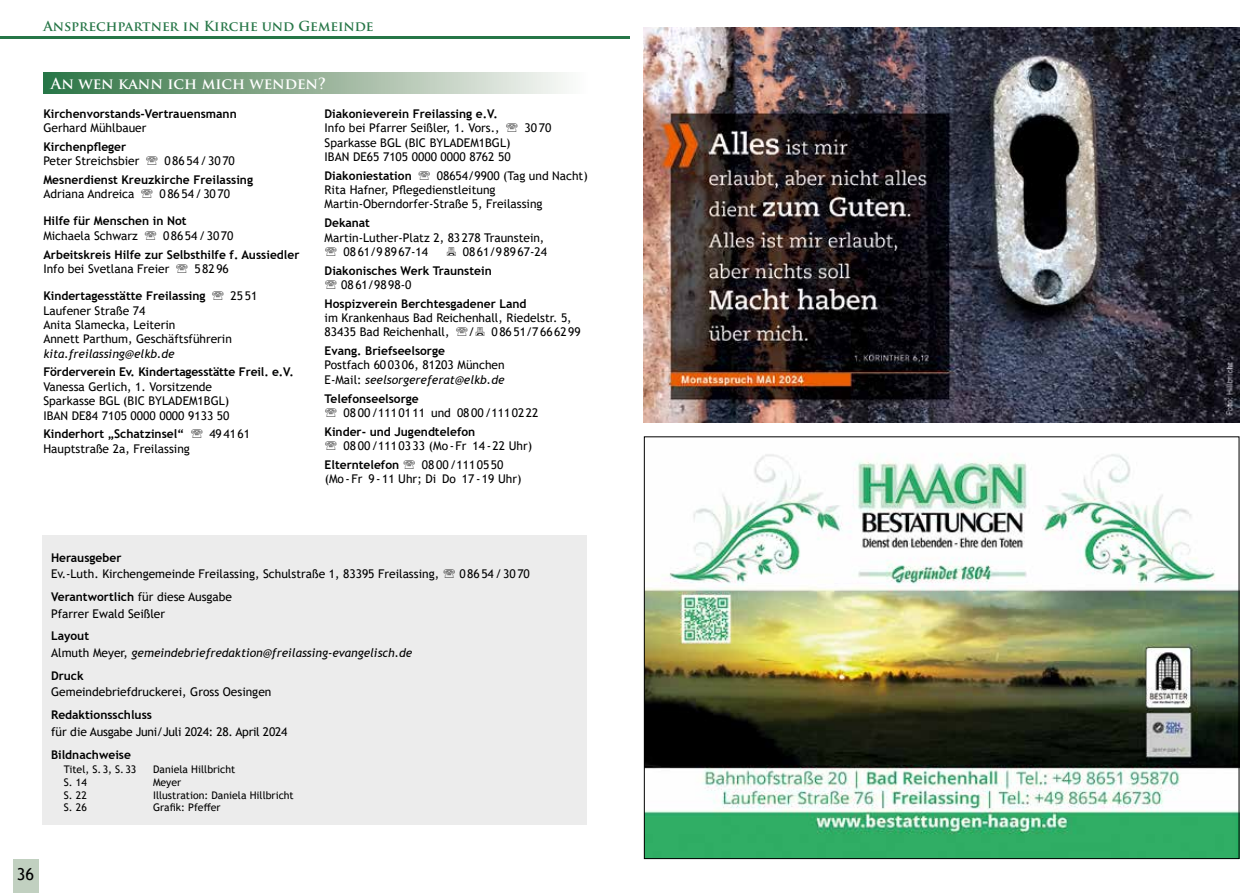
<style>
.page{position:relative;width:1259px;height:893px;background:#fff}
.page>*{position:absolute;margin:0;border:0;box-sizing:border-box;transform-origin:0 0}
.t1{font:16.5px "Trebuchet MS";color:#000}
.t2{font:700 15px "Trajan Pro";color:#fff}
.t3{font:700 13.5px "Trajan Pro";color:#267647}
.t4{font:12px/14.4px "Trebuchet MS";color:#000}
.t5{font:700 12px "Trebuchet MS";color:#000}
.t6{font:italic 12px/16.5px "Trebuchet MS";color:#000}
.t7{font:12px "Trebuchet MS";letter-spacing:-.02em;color:#000}
.t8{font:12px "Trebuchet MS";letter-spacing:.06em;color:#000}
.t9{font:10.5px "Trebuchet MS";color:#000}
.s1{font-style:italic}
.s2{font-weight:700}
.s3{font-weight:700;font-style:normal}
.s4{font-style:normal}
</style>
<div class="page">
<div style="left:13px;top:859px;width:25px;height:34px;background:#c1d0c0"></div>
<hr style="left:0;top:36px;width:629px;height:2px;background:#267647">
<div style="left:43px;top:72px;width:545px;height:22px;background:linear-gradient(to right,#2c703f,#fff9f7)"></div>
<div style="left:43px;top:536px;width:543px;height:289px;background:#ececec"></div>
<img style="left:646px;top:454px;width:591px;height:403px">
<img style="left:644px;top:28px;width:595px;height:394px">
<p class="t3" style="left:43px;top:18px;width:332px">Ansprechpartner in Kirche und Gemeinde</p>
<p class="t2" style="left:51px;top:74px;width:277px">An wen kann ich mich wenden?</p>
<p class="t5" style="left:43px;top:106px;width:195px">Kirchenvorstands-Vertrauensmann</p>
<p class="t4" style="left:43px;top:121px;width:105px">Gerhard Mühlbauer</p>
<p class="t5" style="left:43px;top:139px;width:84px">Kirchenpfleger</p>
<p class="t4" style="left:43px;top:154px;width:98px">Peter Streichsbier</p>
<p class="t4" style="left:164px;top:154px;width:72px">08654/3070</p>
<p class="t5" style="left:43px;top:172px;width:211px">Mesnerdienst Kreuzkirche Freilassing</p>
<p class="t4" style="left:43px;top:187px;width:93px">Adriana Andreica</p>
<p class="t4" style="left:160px;top:187px;width:72px">08654/3070</p>
<p class="t5" style="left:43px;top:214px;width:145px">Hilfe für Menschen in Not</p>
<p class="t4" style="left:43px;top:228px;width:96px">Michaela Schwarz</p>
<p class="t4" style="left:163px;top:228px;width:72px">08654/3070</p>
<p class="t5" style="left:43px;top:247px;width:258px">Arbeitskreis Hilfe zur Selbsthilfe f. Aussiedler</p>
<p class="t4" style="left:43px;top:261px;width:128px">Info bei Svetlana Freier</p>
<p class="t4" style="left:194px;top:261px;width:36px">58296</p>
<p class="t5" style="left:43px;top:288px;width:164px">Kindertagesstätte Freilassing</p>
<p class="t4" style="left:231px;top:289px;width:28px">2551</p>
<p class="t4" style="left:43px;top:303px;width:190px">Laufener Straße 74<br>Anita Slamecka, Leiterin<br>Annett Parthum, Geschäftsführerin</p>
<p class="t6" style="left:43px;top:345px;width:133px">kita.freilassing@elkb.de</p>
<p class="t5" style="left:43px;top:365px;width:252px">Förderverein Ev. Kindertagesstätte Freil. e.V.</p>
<p class="t4" style="left:43px;top:379px;width:188px">Vanessa Gerlich, 1. Vorsitzende<br>Sparkasse BGL (BIC BYLADEM1BGL)<br>IBAN DE84 7105 0000 0000 9133 50</p>
<p class="t5" style="left:43px;top:426px;width:142px">Kinderhort „Schatzinsel“</p>
<p class="t4" style="left:209px;top:427px;width:42px">494161</p>
<p class="t4" style="left:43px;top:441px;width:148px">Hauptstraße 2a, Freilassing</p>
<p class="t5" style="left:324px;top:106px;width:175px">Diakonieverein Freilassing e.V.</p>
<p class="t4" style="left:324px;top:121px;width:176px">Info bei Pfarrer Seißler, 1. Vors.,</p>
<p class="t4" style="left:524px;top:121px;width:28px">3070</p>
<p class="t4" style="left:324px;top:135px;width:188px">Sparkasse BGL (BIC BYLADEM1BGL)<br>IBAN DE65 7105 0000 0000 8762 50</p>
<p class="t5" style="left:324px;top:168px;width:89px">Diakoniestation</p>
<p class="t4" style="left:324px;top:168px;width:265px;text-indent:112px">08654/9900 (Tag und Nacht)<br>Rita Hafner, Pflegedienstleitung<br>Martin-Oberndorfer-Straße 5, Freilassing</p>
<p class="t5" style="left:324px;top:215px;width:47px">Dekanat</p>
<p class="t4" style="left:344px;top:230px;width:202px;text-indent:-19px">Martin-Luther-Platz 2, 83278 Traunstein,<br>0861/98967-14</p>
<p class="t4" style="left:463px;top:244px;width:86px">0861/98967-24</p>
<p class="t5" style="left:325px;top:263px;width:169px">Diakonisches Werk Traunstein</p>
<p class="t4" style="left:341px;top:277px;width:72px">0861/9898-0</p>
<p class="t5" style="left:325px;top:296px;width:203px">Hospizverein Berchtesgadener Land</p>
<p class="t4" style="left:325px;top:310px;width:249px">im Krankenhaus Bad Reichenhall, Riedelstr. 5,<br>83435 Bad Reichenhall,</p>
<p class="t4" style="left:468px;top:325px;width:8px">/</p>
<p class="t8" style="left:491px;top:325px;width:91px">08651/7666299</p>
<p class="t5" style="left:325px;top:343px;width:122px">Evang. Briefseelsorge</p>
<p class="t4" style="left:325px;top:358px;width:182px">Postfach 600306, 81203 München<br>E-Mail: <span class="s1">seelsorgereferat@elkb.de</span></p>
<p class="t5" style="left:325px;top:391px;width:96px">Telefonseelsorge</p>
<p class="t4" style="left:344px;top:405px;width:196px">0800/1110111 und 0800/1110222</p>
<p class="t5" style="left:325px;top:424px;width:152px">Kinder- und Jugendtelefon</p>
<p class="t4" style="left:344px;top:438px;width:190px">0800/1110333 (Mo-Fr 14-22 Uhr)</p>
<p class="t5" style="left:325px;top:457px;width:76px">Elterntelefon</p>
<p class="t4" style="left:325px;top:457px;width:198px;text-indent:97px">0800/1110550 (Mo-Fr 9-11 Uhr; Di Do 17-19 Uhr)</p>
<p class="t5" style="left:51px;top:550px;width:72px">Herausgeber</p>
<p class="t4" style="left:51px;top:566px;width:389px">Ev.-Luth. Kirchengemeinde Freilassing, Schulstraße 1, 83395 Freilassing,</p>
<p class="t4" style="left:459px;top:566px;width:72px">08654/3070</p>
<p class="t4" style="left:51px;top:588px;width:183px;line-height:16.5px"><span class="s2">Verantwortlich</span> für diese Ausgabe<br>Pfarrer Ewald Seißler</p>
<p class="t6" style="left:51px;top:628px;width:363px"><span class="s3">Layout<br></span><span class="s4">Almuth Meyer,</span> gemeindebriefredaktion@freilassing-evangelisch.de</p>
<p class="t5" style="left:51px;top:668px;width:34px">Druck</p>
<p class="t4" style="left:51px;top:685px;width:222px">Gemeindebriefdruckerei, Gross Oesingen</p>
<p class="t5" style="left:51px;top:707px;width:102px">Redaktionsschluss</p>
<p class="t7" style="left:51px;top:724px;width:238px">für die Ausgabe Juni/Juli 2024: 28. April 2024</p>
<p class="t5" style="left:51px;top:747px;width:81px">Bildnachweise</p>
<p class="t9" style="left:64px;top:763px;width:74px">Titel, S.3, S.33</p>
<p class="t9" style="left:153px;top:763px;width:84px">Daniela Hillbricht</p>
<p class="t9" style="left:64px;top:776px;width:25px">S. 14</p>
<p class="t9" style="left:153px;top:776px;width:30px">Meyer</p>
<p class="t9" style="left:64px;top:788px;width:25px">S. 22</p>
<p class="t9" style="left:153px;top:788px;width:142px">Illustration: Daniela Hillbricht</p>
<p class="t9" style="left:64px;top:801px;width:25px">S. 26</p>
<p class="t9" style="left:153px;top:801px;width:69px">Grafik: Pfeffer</p>
<h1 class="t1" style="left:17px;top:864px;width:19px">36</h1>
</div>
